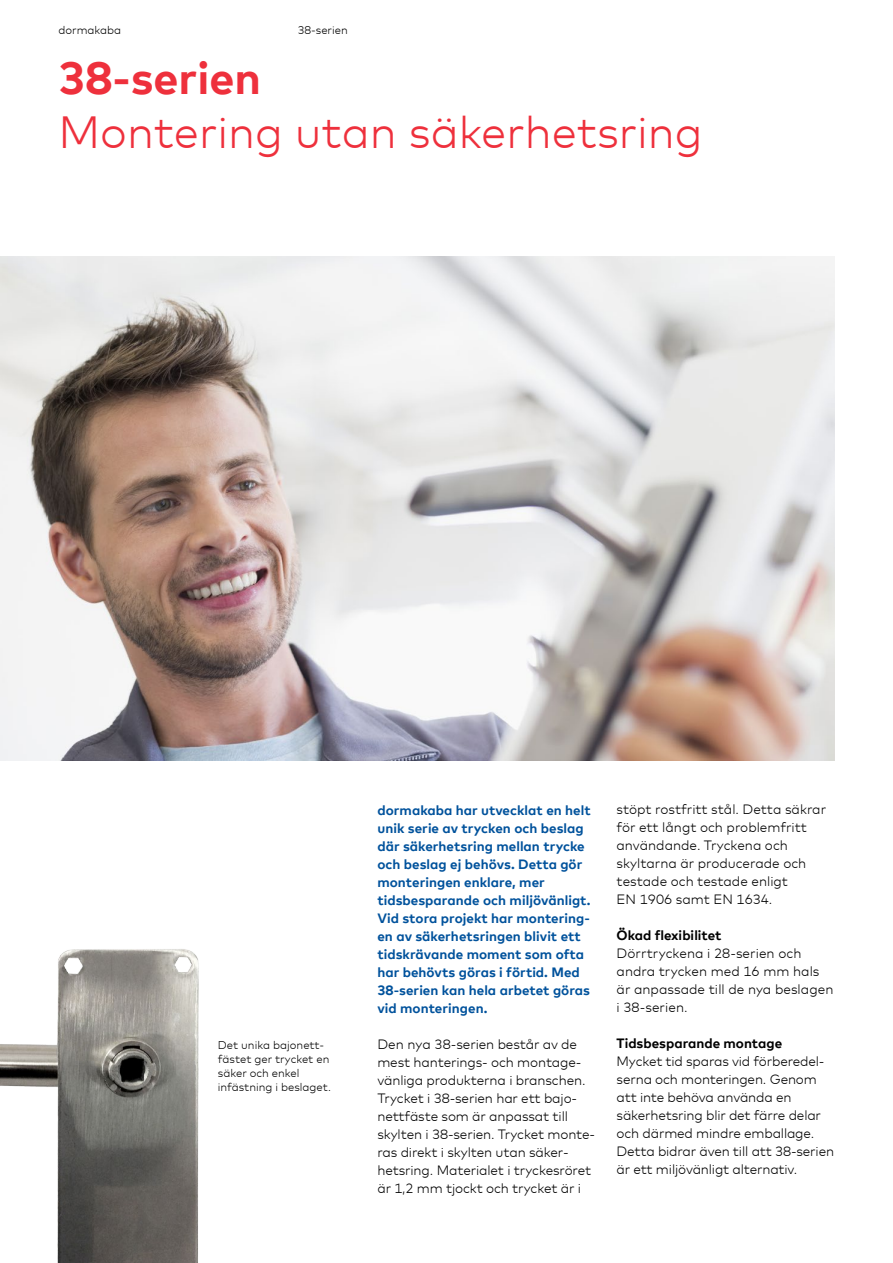
<style>
.page{position:relative;width:893px;height:1263px;background:#fff}
.page>*{position:absolute;margin:0;border:0;box-sizing:border-box;transform-origin:0 0}
.t1{font:300 45px "Mark Offc";color:#ee303c}
.t2{font:700 45px "Mark Offc";color:#ee303c}
.t3{font:300 13.5px/18px "Mark Offc";letter-spacing:-.01em;color:#000}
.t4{font:700 13.5px/18px "Mark Offc";letter-spacing:.005em;color:#00529c}
.t5{font:700 13.5px "Mark Offc";color:#000}
.t6{font:300 11.25px/14.2px "Mark Offc";color:#000}
</style>
<div class="page">
<img style="left:0;top:256px;width:834px;height:504px">
<img style="left:0;top:949px;width:199px;height:314px">
<p class="t6" style="left:58px;top:23px;width:64px">dormakaba</p>
<p class="t6" style="left:298px;top:23px;width:52px">38-serien</p>
<h1 class="t2" style="left:58px;top:49px;width:204px">38-serien</h1>
<h1 class="t1" style="left:58px;top:106px;width:646px">Montering utan säkerhetsring</h1>
<p class="t6" style="left:218px;top:1037px;width:115px">Det unika bajonett&shy;fästet ger trycket en säker och enkel infästning i beslaget.</p>
<p class="t4" style="left:377px;top:800px;width:215px">dormakaba har utvecklat en helt unik serie av trycken och beslag där säkerhetsring mellan trycke och beslag ej behövs. Detta gör monteringen enklare, mer tidsbesparande och miljövänligt.<br>Vid stora projekt har montering&shy;en av säkerhetsringen blivit ett tidskrävande moment som ofta har behövts göras i förtid. Med<br>38-serien kan hela arbetet göras vid monteringen.</p>
<p class="t3" style="left:377px;top:1035px;width:219px">Den nya 38-serien består av de mest hanterings- och montage&shy;vänliga produkterna i branschen.<br>Trycket i 38-serien har ett bajo&shy;nettfäste som är anpassat till skylten i 38-serien. Trycket monte&shy;ras direkt i skylten utan säker&shy;hetsring. Materialet i tryckesröret är 1,2 mm tjockt och trycket är i</p>
<p class="t3" style="left:617px;top:801px;width:211px">stöpt rostfritt stål. Detta säkrar för ett långt och problemfritt användande. Tryckena och skyltarna är producerade och testade och testade enligt<br>EN 1906 samt EN 1634.</p>
<p class="t5" style="left:617px;top:927px;width:106px">Ökad flexibilitet</p>
<p class="t3" style="left:617px;top:945px;width:218px">Dörrtryckena i 28-serien och andra trycken med 16 mm hals är anpassade till de nya beslagen i 38-serien.</p>
<p class="t5" style="left:617px;top:1035px;width:167px">Tidsbesparande montage</p>
<p class="t3" style="left:617px;top:1053px;width:219px">Mycket tid sparas vid förberedel&shy;serna och monteringen. Genom att inte behöva använda en säkerhetsring blir det färre delar och därmed mindre emballage.<br>Detta bidrar även till att 38-serien är ett miljövänligt alternativ.</p>
</div>
